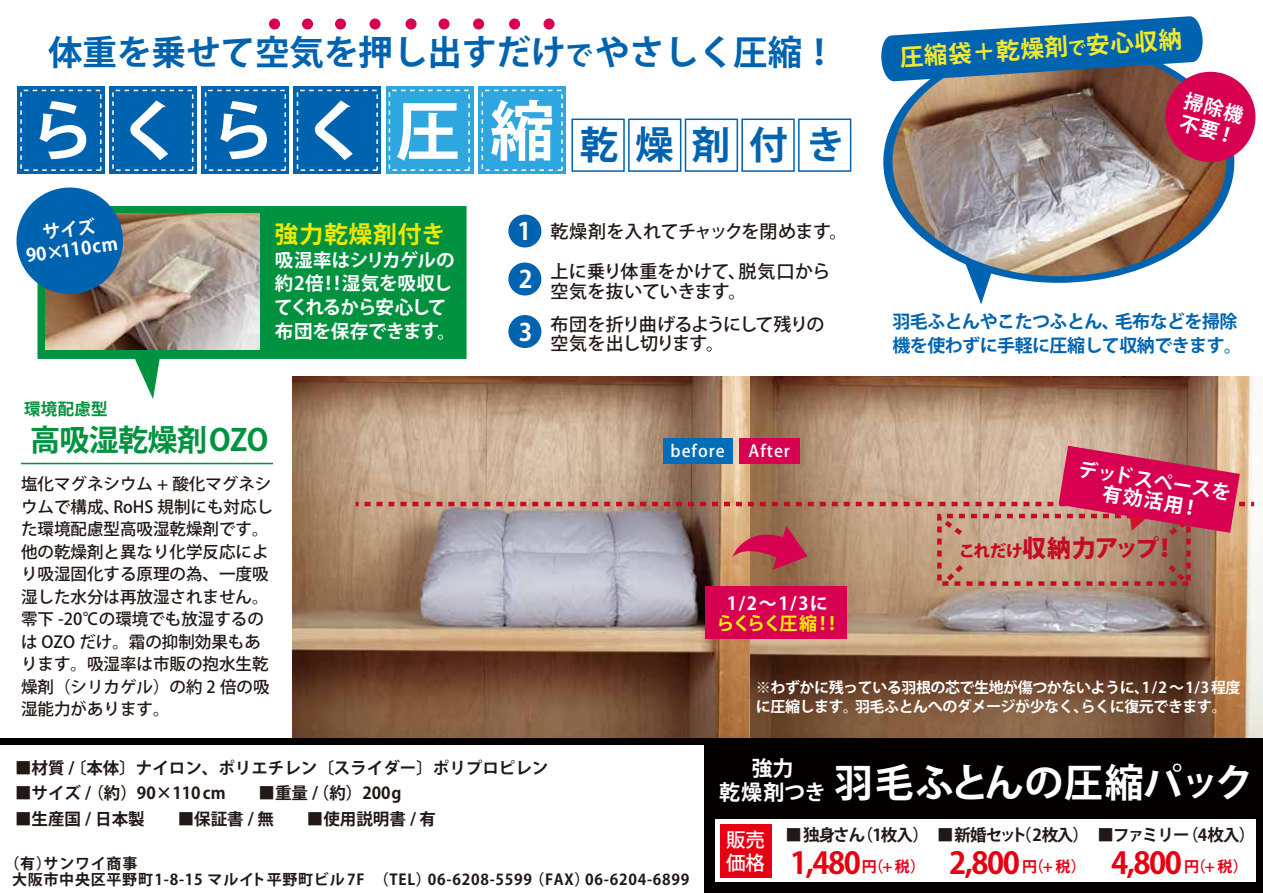
<style>
.page{position:relative;width:1263px;height:893px;background:#fff}
.page>*{position:absolute;margin:0;border:0;box-sizing:border-box;transform-origin:0 0}
.t1{font:700 64.5px "Koz Go Pro";letter-spacing:.44em;color:#fff}
.t2{font:700 39px "Koz Go Pro";color:#fff}
.t3{font:700 34.5px "Koz Go Pro";color:#0063b0}
.t4{font:700 30px "Koz Go Pro";letter-spacing:-.02em;color:#00923f}
.t5{font:700 30px "Koz Go Pro";color:#e60012}
.t6{font:800 24px "Koz Go Pro";letter-spacing:-.04em;color:#c30d23}
.t7{font:700 23.85px "Koz Go Pro";letter-spacing:.03em;color:#eee903}
.t8{font:700 23.4px "Koz Go Pro";color:#efea30}
.t9{font:700 21px/24px "Koz Go Pro";letter-spacing:-.01em;color:#fff;text-align:center}
.t10{font:700 19.65px/22.5px "Koz Go Pro";color:#fff}
.t11{font:700 19.5px/20px "Koz Go Pro";color:#fff;text-align:center}
.t12{font:500 19.5px "Koz Go Pro";color:#fff}
.t13{font:700 18.6px/23.9px "Koz Go Pro";letter-spacing:-.02em;color:#fff}
.t14{font:700 18px/24px "Koz Go Pro";letter-spacing:-.03em;color:#0063b0}
.t15{font:500 18px/19.6px "Koz Go Pro";letter-spacing:.01em;color:#221815}
.t16{font:500 18px/19.6px "Koz Go Pro";letter-spacing:-.07em;color:#221815}
.t17{font:700 18px/20.7px "Koz Go Pro";color:#fff;text-align:center}
.t18{font:500 18px "Koz Go Pro";letter-spacing:-.02em;color:#221815}
.t19{font:700 18px "Koz Go Pro";letter-spacing:-.09em;color:#fff100}
.t20{font:500 16.5px/22.5px "Koz Go Pro";color:#221815}
.t21{font:700 16.5px "Koz Go Pro";color:#221815}
.t22{font:500 16.5px "Koz Go Pro";letter-spacing:.06em;color:#fff}
.t23{font:700 16.5px "Koz Go Pro";letter-spacing:-.07em;color:#221815}
.t24{font:700 16.5px "Koz Go Pro";letter-spacing:-.05em;color:#221815}
.t25{font:700 16.5px "Koz Go Pro";letter-spacing:.02em;color:#00923f}
.t26{font:700 15px/19.5px "Koz Go Pro";letter-spacing:-.03em;color:#fff}
.t27{font:700 15px/16.5px "Koz Go Pro";letter-spacing:.05em;color:#221815}
.t28{font:700 15px "Koz Go Pro";color:#e60012}
.s1{font-size:27px}
.s2{font-size:38.4px;color:#0063b0}
.s3{font-weight:700;font-size:24px;color:#fff}
.s4{font-size:18px}
.s5{font-size:16.5px}
.s6{font-size:30px}
</style>
<div class="page">
<div style="left:571px;top:119px;width:54px;height:53px;border:2px solid #0063b0"></div>
<div style="left:628px;top:119px;width:53px;height:53px;border:2px solid #0063b0"></div>
<div style="left:685px;top:119px;width:53px;height:53px;border:2px solid #0063b0"></div>
<div style="left:741px;top:119px;width:54px;height:53px;border:2px solid #0063b0"></div>
<div style="left:798px;top:119px;width:53px;height:53px;border:2px solid #0063b0"></div>
<div style="left:202px;top:87px;width:87px;height:87px;background:#0063b0"></div>
<div style="left:294px;top:87px;width:87px;height:87px;background:#0063b0"></div>
<div style="left:386px;top:87px;width:87px;height:87px;background:#2ea7e0"></div>
<div style="left:478px;top:87px;width:88px;height:87px;background:#2ea7e0"></div>
<div style="left:297px;top:90px;width:81px;height:81px;border:2px dashed #fff"></div>
<div style="left:17px;top:87px;width:87px;height:87px;background:#0063b0"></div>
<div style="left:109px;top:87px;width:87px;height:87px;background:#0063b0"></div>
<div style="left:389px;top:90px;width:81px;height:81px;border:2px dashed #fff"></div>
<div style="left:482px;top:90px;width:81px;height:81px;border:2px dashed #fff"></div>
<div style="left:508px;top:214px;width:33px;height:33px;background:#0063b0;border-radius:50%"></div>
<div style="left:508px;top:262px;width:33px;height:33px;background:#0063b0;border-radius:50%"></div>
<div style="left:508px;top:315px;width:33px;height:33px;background:#0063b0;border-radius:50%"></div>
<img style="left:292px;top:377px;width:459px;height:361px">
<img style="left:751px;top:377px;width:512px;height:361px">
<div style="left:663px;top:438px;width:69px;height:26px;background:#036eb8"></div>
<div style="left:740px;top:438px;width:60px;height:26px;background:#d70051"></div>
<div style="left:705px;top:587px;width:141px;height:52px;background:#d70051"></div>
<svg style="left:883px;top:167px;width:351px;height:137px"></svg>
<img style="left:892px;top:167px;width:334px;height:109px">
<svg style="left:881px;top:16px;width:375px;height:151px"></svg>
<div style="left:38px;top:206px;width:429px;height:153px;background:#00923f"></div>
<img style="left:45px;top:213px;width:215px;height:136px">
<svg style="left:132px;top:352px;width:28px;height:47px"></svg>
<hr style="left:21px;top:463px;width:252px;height:1px;background:#00923f">
<svg style="left:16px;top:187px;width:110px;height:110px;background:#347cb1"></svg>
<div style="left:269px;top:18px;width:11px;height:12px;background:#d70051;border-radius:50%"></div>
<div style="left:302px;top:18px;width:11px;height:12px;background:#d70051;border-radius:50%"></div>
<div style="left:335px;top:18px;width:11px;height:12px;background:#d70051;border-radius:50%"></div>
<svg style="left:369px;top:18px;width:12px;height:12px"></svg>
<svg style="left:405px;top:18px;width:12px;height:12px"></svg>
<svg style="left:438px;top:18px;width:12px;height:12px"></svg>
<div style="left:473px;top:18px;width:11px;height:12px;background:#d70051;border-radius:50%"></div>
<div style="left:509px;top:18px;width:11px;height:12px;background:#d70051;border-radius:50%"></div>
<svg style="left:543px;top:18px;width:12px;height:12px"></svg>
<svg style="left:364px;top:446px;width:890px;height:139px;background:#ba8b83"></svg>
<div style="left:0;top:738px;width:1263px;height:7px;background:#040000"></div>
<div style="left:705px;top:742px;width:558px;height:151px;background:#040000"></div>
<div style="left:716px;top:819px;width:540px;height:63px;background:#fff"></div>
<div style="left:720px;top:824px;width:52px;height:53px;background:#e60012"></div>
<h3 class="t3" style="left:48px;top:30px;width:790px">体重を乗せて空気を押し出すだけ<span class="s1">で</span>やさしく圧縮！</h3>
<h1 class="t1" style="left:30px;top:90px;width:816px">らくらく圧縮 <span class="s2">乾燥剤付き</span></h1>
<p class="t17" style="left:22px;top:226px;width:94px;rotate:-8deg">サイズ<br>90×110cm</p>
<p class="t25" style="left:24px;top:398px;width:85px">環境配慮型</p>
<h3 class="t7" style="left:275px;top:219px;width:172px">強力乾燥剤付き</h3>
<p class="t13" style="left:274px;top:249px;width:183px">吸湿率はシリカゲルの約2倍！！湿気を吸収してくれるから安心して布団を保存できます。</p>
<p class="t18" style="left:517px;top:219px;width:332px"><span class="s3">1</span> 乾燥剤を入れてチャックを閉めます。</p>
<p class="t15" style="left:550px;top:263px;width:282px;text-indent:-32px"><span class="s3">2</span> 上に乗り体重をかけて、脱気口から空気を抜いていきます。</p>
<p class="t16" style="left:550px;top:315px;width:275px;text-indent:-32px"><span class="s3">3</span> 布団を折り曲げるようにして残りの空気を出し切ります。</p>
<h3 class="t8" style="left:899px;top:43px;width:284px;rotate:-4deg">圧縮袋＋乾燥剤<span class="s4">で</span>安心収納</h3>
<p class="t10" style="left:1187px;top:90px;width:62px;rotate:15deg">掃除機不要！</p>
<p class="t14" style="left:892px;top:310px;width:351px">羽毛ふとんやこたつふとん、毛布などを掃除機を使わずに手軽に圧縮して収納できます。</p>
<h3 class="t4" style="left:30px;top:421px;width:240px">高吸湿乾燥剤OZO</h3>
<p class="t20" style="left:21px;top:474px;width:254px">塩化マグネシウム + 酸化マグネシウムで構成、RoHS 規制にも対応した環境配慮型高吸湿乾燥剤です。他の乾燥剤と異なり化学反応により吸湿固化する原理の為、一度吸湿した水分は再放湿されません。零下 -20℃の環境でも放湿するのは OZO だけ。霜の抑制効果もあります。吸湿率は市販の抱水生乾燥剤（シリカゲル）の約 2 倍の吸湿能力があります。</p>
<p class="t22" style="left:670px;top:440px;width:56px">before</p>
<p class="t22" style="left:748px;top:440px;width:43px">After</p>
<p class="t17" style="left:727px;top:594px;width:103px">1/2～1/3に</p>
<p class="t19" style="left:716px;top:612px;width:126px">らくらく圧縮！！</p>
<p class="t11" style="left:1080px;top:460px;width:156px;rotate:9deg">デッドスペースを有効活用！</p>
<h3 class="t6" style="left:959px;top:532px;width:220px"><span class="s5">これだけ</span>収納力アップ！</h3>
<p class="t26" style="left:756px;top:678px;width:486px">※わずかに残っている羽根の芯で生地が傷つかないように、1/2 ～1/3程度に圧縮します。羽毛ふとんへのダメージが少なく、らくに復元できます。</p>
<p class="t21" style="left:15px;top:757px;width:535px">■材質 / 〔本体〕ナイロン、ポリエチレン〔スライダー〕ポリプロピレン</p>
<p class="t21" style="left:15px;top:782px;width:388px">■サイズ /（約）90×110cm　　■重量 /（約）200g</p>
<p class="t21" style="left:15px;top:808px;width:439px">■生産国 / 日本製　　■保証書 / 無　　■使用説明書 / 有　</p>
<p class="t27" style="left:12px;top:856px;width:679px;text-indent:-8px">（有）サンワイ商事<br>大阪市中央区平野町1-8-15 マルイト平野町ビル7F （TEL）06-6208-5599 （FAX）06-6204-6899</p>
<p class="t9" style="left:719px;top:758px;width:108px">強力<br>乾燥剤つき</p>
<h2 class="t2" style="left:834px;top:758px;width:421px">羽毛ふとんの圧縮パック</h2>
<p class="t21" style="left:785px;top:824px;width:145px">■独身さん（1枚入）</p>
<p class="t28" style="left:862px;top:857px;width:387px">円（+ 税） <span class="s6">2,800</span> 円（+ 税） <span class="s6">4,800</span> 円（+ 税）</p>
<p class="t23" style="left:937px;top:824px;width:153px">■新婚セット（2枚入）</p>
<p class="t24" style="left:1097px;top:824px;width:159px">■ファミリー（4枚入）</p>
<p class="t12" style="left:726px;top:827px;width:40px">販売</p>
<h3 class="t5" style="left:726px;top:844px;width:136px"><sup>価格</sup> 1,480</h3>
</div>
